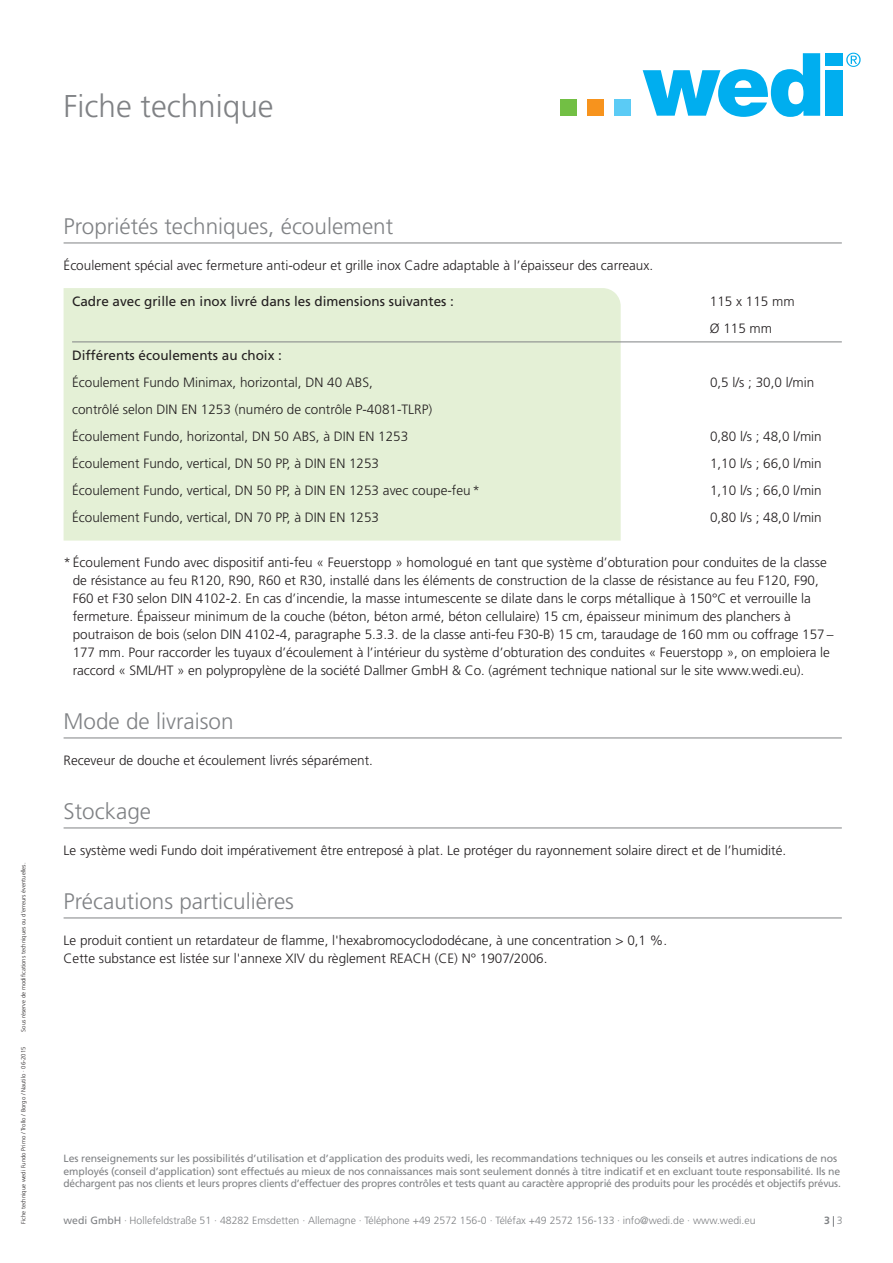
<style>
.page{position:relative;width:893px;height:1263px;background:#fff}
.page>*{position:absolute;margin:0;border:0;box-sizing:border-box;transform-origin:0 0}
.t1{font:300 31.5px "Frutiger LT Std";color:#808285}
.t2{font:300 22.5px "Frutiger LT Std";color:#808285}
.t3{font:300 13.5px/18px "Frutiger LT Std";color:#231f20}
.t4{font:13.5px "Frutiger LT Std";color:#231f20}
.t5{font:10.5px/12.6px "Frutiger LT Std";letter-spacing:-.015em;color:#808285}
.t6{font:300 10.5px "Frutiger LT Std";color:#808285}
.t7{font:700 10.5px "Frutiger LT Std";color:#808285}
.t8{font:300 6px "Frutiger LT Std";color:#231f20}
.s1{font-weight:400}
.s2{font-weight:300}
</style>
<div class="page">
<div style="left:560px;top:99px;width:17px;height:17px;background:#72bf44"></div>
<div style="left:587px;top:99px;width:17px;height:17px;background:#f7931d"></div>
<div style="left:614px;top:99px;width:17px;height:17px;background:#5bcbf5"></div>
<svg style="left:643px;top:53px;width:177px;height:64px"></svg>
<div style="left:825px;top:53px;width:17px;height:12px;background:#00aeef"></div>
<div style="left:825px;top:70px;width:17px;height:46px;background:#00aeef"></div>
<svg style="left:846px;top:53px;width:14px;height:14px"></svg>
<hr style="left:64px;top:243px;width:778px;height:1px;background:#808285">
<div style="left:64px;top:288px;width:557px;height:253px;background:#e4f0d6"></div>
<hr style="left:72px;top:342px;width:770px;height:1px;background:#808285">
<hr style="left:64px;top:738px;width:778px;height:1px;background:#808285">
<hr style="left:64px;top:828px;width:778px;height:1px;background:#808285">
<hr style="left:64px;top:918px;width:778px;height:1px;background:#808285">
<h1 class="t1" style="left:64px;top:93px;width:212px">Fiche technique</h1>
<p class="t8" style="left:21px;top:1032px;width:171px;rotate:-90deg">Sous réserve de modifications techniques ou d’erreurs éventuelles.</p>
<p class="t8" style="left:21px;top:1224px;width:179px;rotate:-90deg">Fiche technique wedi Fundo Primo / Trollo / Borgo / Nautilo · 06-2015</p>
<h2 class="t2" style="left:64px;top:217px;width:331px">Propriétés techniques, écoulement</h2>
<p class="t3" style="left:64px;top:257px;width:591px">Écoulement spécial avec fermeture anti-odeur et grille inox Cadre adaptable à l’épaisseur des carreaux.</p>
<p class="t4" style="left:72px;top:295px;width:383px">Cadre avec grille en inox livré dans les dimensions suivantes :</p>
<p class="t3" style="left:710px;top:289px;width:86px;line-height:27px">115 x 115 mm<br>Ø 115 mm</p>
<p class="t4" style="left:72px;top:349px;width:211px">Différents écoulements au choix :</p>
<p class="t3" style="left:72px;top:374px;width:302px">Écoulement Fundo Minimax, horizontal, DN 40 ABS,</p>
<p class="t3" style="left:710px;top:374px;width:106px">0,5 l/s ; 30,0 l/min</p>
<p class="t3" style="left:72px;top:397px;width:362px;line-height:27px">contrôlé selon DIN EN 1253 (numéro de contrôle P-4081-TLRP)<br>Écoulement Fundo, horizontal, DN 50 ABS, à DIN EN 1253</p>
<p class="t3" style="left:710px;top:428px;width:113px">0,80 l/s ; 48,0 l/min</p>
<p class="t3" style="left:72px;top:455px;width:309px">Écoulement Fundo, vertical, DN 50 PP, à DIN EN 1253</p>
<p class="t3" style="left:710px;top:455px;width:113px">1,10 l/s ; 66,0 l/min</p>
<p class="t3" style="left:72px;top:482px;width:409px">Écoulement Fundo, vertical, DN 50 PP, à DIN EN 1253 avec coupe-feu *</p>
<p class="t3" style="left:710px;top:482px;width:113px">1,10 l/s ; 66,0 l/min</p>
<p class="t3" style="left:72px;top:509px;width:309px">Écoulement Fundo, vertical, DN 70 PP, à DIN EN 1253</p>
<p class="t3" style="left:710px;top:509px;width:113px">0,80 l/s ; 48,0 l/min</p>
<p class="t3" style="left:73px;top:554px;width:762px;text-indent:-9px">* Écoulement Fundo avec dispositif anti-feu « Feuerstopp » homologué en tant que système d’obturation pour conduites de la classe de résistance au feu R120, R90, R60 et R30, installé dans les éléments de construction de la classe de résistance au feu F120, F90, F60 et F30 selon DIN 4102-2. En cas d’incendie, la masse intumescente se dilate dans le corps métallique à 150°C et verrouille la fermeture. Épaisseur minimum de la couche (béton, béton armé, béton cellulaire) 15 cm, épaisseur minimum des planchers à poutraison de bois (selon DIN 4102-4, paragraphe 5.3.3. de la classe anti-feu F30-B) 15 cm, taraudage de 160 mm ou coffrage 157 – 177 mm. Pour raccorder les tuyaux d’écoulement à l’intérieur du système d’obturation des conduites « Feuerstopp », on emploiera le raccord « SML/HT » en polypropylène de la société Dallmer GmbH &amp; Co. (agrément technique national sur le site www.wedi.eu).</p>
<h2 class="t2" style="left:64px;top:712px;width:172px">Mode de livraison</h2>
<p class="t3" style="left:64px;top:752px;width:311px">Receveur de douche et écoulement livrés séparément.</p>
<h2 class="t2" style="left:64px;top:802px;width:89px">Stockage</h2>
<p class="t3" style="left:64px;top:842px;width:724px">Le système wedi Fundo doit impérativement être entreposé à plat. Le protéger du rayonnement solaire direct et de l’humidité.</p>
<h2 class="t2" style="left:64px;top:892px;width:232px">Précautions particulières</h2>
<p class="t3" style="left:64px;top:932px;width:605px">Le produit contient un retardateur de flamme, l'hexabromocyclododécane, à une concentration &gt; 0,1 %.<br>Cette substance est listée sur l'annexe XIV du règlement REACH (CE) N° 1907/2006.</p>
<p class="t5" style="left:64px;top:1153px;width:779px">Les renseignements sur les possibilités d’utilisation et d’application des produits wedi, les recommandations techniques ou les conseils et autres indications de nos employés (conseil d’application) sont effectués au mieux de nos connaissances mais sont seulement donnés à titre indicatif et en excluant toute responsabilité. Ils ne déchargent pas nos clients et leurs propres clients d’effectuer des propres contrôles et tests quant au caractère approprié des produits pour les procédés et objectifs prévus.</p>
<p class="t6" style="left:64px;top:1216px;width:693px"><span class="s1">wedi GmbH</span> · Hollefeldstraße 51 · 48282 Emsdetten · Allemagne · Téléphone +49 2572 156-0 · Téléfax +49 2572 156-133 · info@wedi.de · www.wedi.eu</p>
<p class="t7" style="left:824px;top:1215px;width:20px">3 <span class="s2">3</span></p>
</div>
